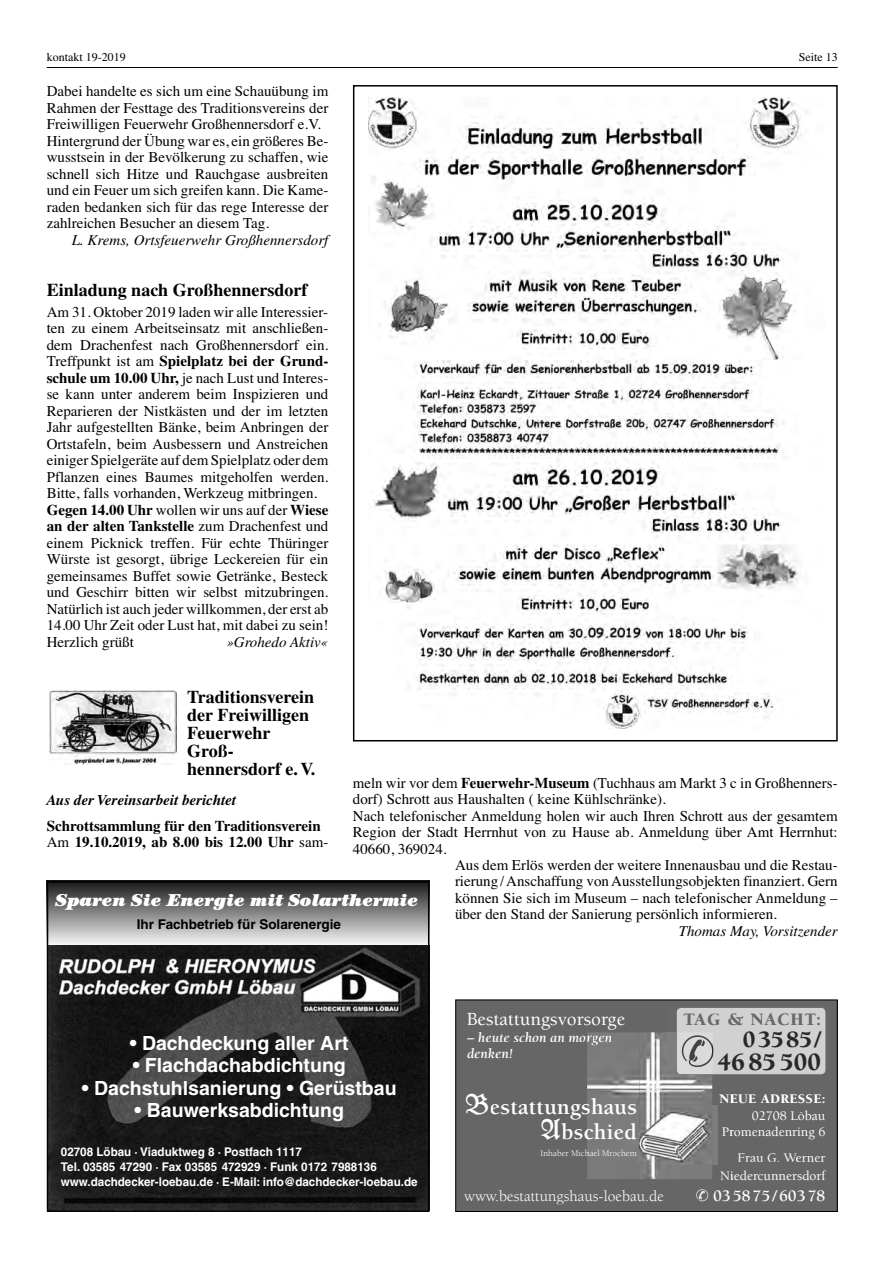
<style>
.page{position:relative;width:893px;height:1263px;background:#fff}
.page>*{position:absolute;margin:0;border:0;box-sizing:border-box;transform-origin:0 0}
.t1{font:700 28.8px "Leipzig Fraktur";color:#fff}
.t2{font:900 25.5px "Berkeley";letter-spacing:-.02em;color:#282828}
.t3{font:900 24px "Berkeley";letter-spacing:.03em;color:#282828}
.t4{font:700 22.65px "Berkeley";letter-spacing:.01em;color:#fff}
.t5{font:700 19.5px "Helvetica";color:#fff}
.t6{font:500 19.05px "Berkeley";color:#fff}
.t7{font:700 18px/18px "Times";color:#000}
.t8{font:900 18px "Berkeley";letter-spacing:.05em;color:#686868}
.t9{font:italic 900 17.25px "Century";color:#fff}
.t10{font:700 16.5px "Berkeley";color:#fff}
.t11{font:15.45px "Berkeley";color:#fff}
.t12{font:15px/16.5px "Times";color:#000;text-align:justify}
.t13{font:italic 15px "Times";color:#000}
.t14{font:700 15px "Times";color:#000}
.t15{font:italic 700 15px "Times";color:#000}
.t16{font:italic 700 14.25px "Berkeley";color:#fff}
.t17{font:500 13.5px "Berkeley";color:#fff}
.t18{font:700 13.5px "Helvetica";color:#000}
.t19{font:900 13.5px "Berkeley";letter-spacing:.02em;color:#fff}
.t20{font:700 12px "Helvetica";color:#fff}
.t21{font:12px "Times";color:#000}
.t22{font:9.15px "Berkeley";color:#fff}
.s1{font-weight:700}
.s2{font-weight:400}
.s3{font-family:"Leipzig Fraktur";font-size:28.8px}
</style>
<div class="page">
<img style="left:50px;top:690px;width:127px;height:74px">
<hr style="left:47px;top:67px;width:791px;height:1px;background:#000">
<img style="left:50px;top:945px;width:376px;height:264px">
<div style="left:47px;top:881px;width:382px;height:63px;background:linear-gradient(to bottom,#171717,#f2f2f2)"></div>
<div style="left:47px;top:881px;width:382px;height:331px;border:2px solid #000"></div>
<img style="left:368px;top:97px;width:434px;height:631px">
<div style="left:353px;top:85px;width:485px;height:656px;border:2px solid #000"></div>
<div style="left:456px;top:1000px;width:381px;height:211px;background:#666"></div>
<div style="left:455px;top:999px;width:383px;height:213px;border:1px solid #000"></div>
<div style="left:677px;top:1008px;width:148px;height:66px;background:#d1d1d1;border-radius:4px"></div>
<img style="left:587px;top:1032px;width:125px;height:147px">
<img style="left:592px;top:1035px;width:20px;height:10px">
<img style="left:591px;top:1041px;width:19px;height:4px">
<svg style="left:587px;top:1032px;width:5px;height:10px"></svg>
<img style="left:677px;top:1032px;width:35px;height:42px">
<img style="left:682px;top:1035px;width:30px;height:32px">
<img style="left:689px;top:1062px;width:19px;height:5px">
<img style="left:667px;top:1032px;width:10px;height:37px">
<img style="left:587px;top:1122px;width:49px;height:17px">
<img style="left:587px;top:1098px;width:49px;height:22px">
<img style="left:587px;top:1149px;width:50px;height:7px">
<img style="left:638px;top:1106px;width:79px;height:58px">
<p class="t21" style="left:47px;top:52px;width:80px">kontakt 19-2019</p>
<p class="t21" style="left:799px;top:52px;width:40px">Seite 13</p>
<p class="t12" style="left:47px;top:84px;width:283px">Dabei handelte es sich um eine Schauübung im Rahmen der Festtage des Traditionsvereins der Freiwilligen Feuerwehr Großhennersdorf e.V.</p>
<p class="t12" style="left:47px;top:134px;width:283px">Hintergrund der Übung war es, ein größeres Be&shy;wusstsein in der Bevölkerung zu schaffen, wie schnell sich Hitze und Rauchgase ausbreiten und ein Feuer um sich greifen kann. Die Kame&shy;raden bedanken sich für das rege Interesse der zahlreichen Besucher an diesem Tag.</p>
<p class="t13" style="left:72px;top:234px;width:258px">L. Krems, Ortsfeuerwehr Großhennersdorf</p>
<p class="t7" style="left:47px;top:282px;width:262px">Einladung nach Großhennersdorf</p>
<p class="t12" style="left:47px;top:305px;width:283px">Am 31. Oktober 2019 laden wir alle Interessier&shy;ten zu einem Arbeitseinsatz mit anschließen&shy;dem Drachenfest nach Großhennersdorf ein.<br>Treffpunkt ist am <span class="s1">Spielplatz bei der Grund&shy;schule um 10.00 Uhr,</span> je nach Lust und Interes&shy;se kann unter anderem beim Inspizieren und Reparieren der Nistkästen und der im letzten Jahr aufgestellten Bänke, beim Anbringen der Ortstafeln, beim Ausbessern und Anstreichen einiger Spielgeräte auf dem Spielplatz oder dem Pflanzen eines Baumes mitgeholfen werden.<br>Bitte, falls vorhanden, Werkzeug mitbringen.</p>
<p class="t12" style="left:47px;top:503px;width:283px"><span class="s1">Gegen 14.00 Uhr</span> wollen wir uns auf der <span class="s1">Wiese an der alten Tankstelle</span> zum Drachenfest und einem Picknick treffen. Für echte Thüringer Würste ist gesorgt, übrige Leckereien für ein gemeinsames Buffet sowie Getränke, Besteck und Geschirr bitten wir selbst mitzubringen.<br>Natürlich ist auch jeder willkommen, der erst ab 14.00 Uhr Zeit oder Lust hat, mit dabei zu sein!</p>
<p class="t12" style="left:47px;top:635px;width:89px">Herzlich grüßt</p>
<p class="t13" style="left:226px;top:636px;width:103px">»Grohedo Aktiv«</p>
<p class="t7" style="left:187px;top:690px;width:130px">Traditionsverein der Freiwilligen<br>Feuerwehr<br>Groß&shy;hennersdorf e. V.</p>
<p class="t15" style="left:47px;top:795px;width:191px">Aus der Vereinsarbeit berichtet</p>
<p class="t14" style="left:47px;top:820px;width:276px">Schrottsammlung für den Traditionsverein</p>
<p class="t14" style="left:47px;top:837px;width:283px"><span class="s2">Am</span> 19.10.2019, ab 8.00 bis 12.00 Uhr <span class="s2">sam-</span></p>
<p class="t12" style="left:353px;top:776px;width:486px">meln wir vor dem <span class="s1">Feuerwehr-Museum</span> (Tuchhaus am Markt 3 c in Großhenners&shy;dorf) Schrott aus Haushalten ( keine Kühlschränke).</p>
<p class="t12" style="left:353px;top:809px;width:486px">Nach telefonischer Anmeldung holen wir auch Ihren Schrott aus der gesamtem Region der Stadt Herrnhut von zu Hause ab. Anmeldung über Amt Herrnhut:<br>40660, 369024.</p>
<p class="t9" style="left:56px;top:894px;width:364px">Sparen Sie Energie mit Solarthermie</p>
<p class="t18" style="left:137px;top:919px;width:206px">Ihr Fachbetrieb für Solarenergie</p>
<p class="t5" style="left:130px;top:1035px;width:221px">• Dachdeckung aller Art</p>
<p class="t5" style="left:133px;top:1058px;width:215px">• Flachdachabdichtung</p>
<p class="t5" style="left:82px;top:1080px;width:316px">• Dachstuhlsanierung • Gerüstbau</p>
<p class="t5" style="left:135px;top:1103px;width:211px">• Bauwerksabdichtung</p>
<p class="t20" style="left:61px;top:1147px;width:243px">02708 Löbau · Viaduktweg 8 · Postfach 1117</p>
<p class="t20" style="left:61px;top:1162px;width:317px">Tel. 03585 47290 · Fax 03585 472929 · Funk 0172 7988136</p>
<p class="t20" style="left:61px;top:1177px;width:358px">www.dachdecker-loebau.de · E-Mail: info@dachdecker-loebau.de</p>
<p class="t12" style="left:455px;top:858px;width:384px">Aus dem Erlös werden der weitere Innenausbau und die Restau&shy;rierung / Anschaffung von Ausstellungsobjekten finanziert. Gern können Sie sich im Museum – nach telefonischer Anmeldung – über den Stand der Sanierung persönlich informieren.</p>
<p class="t13" style="left:679px;top:925px;width:160px">Thomas May, Vorsitzender</p>
<p class="t6" style="left:467px;top:1012px;width:160px">Bestattungsvorsorge</p>
<p class="t16" style="left:467px;top:1032px;width:126px">– heute schon an mor</p>
<p class="t2" style="left:680px;top:1052px;width:142px">✆46 85500</p>
<p class="t8" style="left:684px;top:1012px;width:139px">TAG &amp; NACHT:</p>
<p class="t3" style="left:743px;top:1030px;width:80px">03585/</p>
<p class="t16" style="left:467px;top:1048px;width:48px">denken!</p>
<p class="t1" style="left:466px;top:1087px;width:25px">B</p>
<p class="t4" style="left:490px;top:1098px;width:149px">estattungshaus</p>
<p class="t22" style="left:541px;top:1149px;width:98px">Inhaber Michael Mrochem</p>
<p class="t4" style="left:541px;top:1122px;width:97px"><span class="s3">A</span>bschied</p>
<p class="t19" style="left:720px;top:1093px;width:107px">NEUE ADRESSE:</p>
<p class="t17" style="left:752px;top:1110px;width:75px">02708 Löbau</p>
<p class="t17" style="left:722px;top:1126px;width:105px">Promenadenring 6</p>
<p class="t17" style="left:737px;top:1152px;width:90px">Frau G. Werner</p>
<p class="t17" style="left:720px;top:1170px;width:107px">Niedercunnersdorf</p>
<p class="t11" style="left:464px;top:1190px;width:201px">www.bestattungshaus-loebau.de</p>
<p class="t10" style="left:696px;top:1189px;width:131px">✆ 035875/60378</p>
</div>
